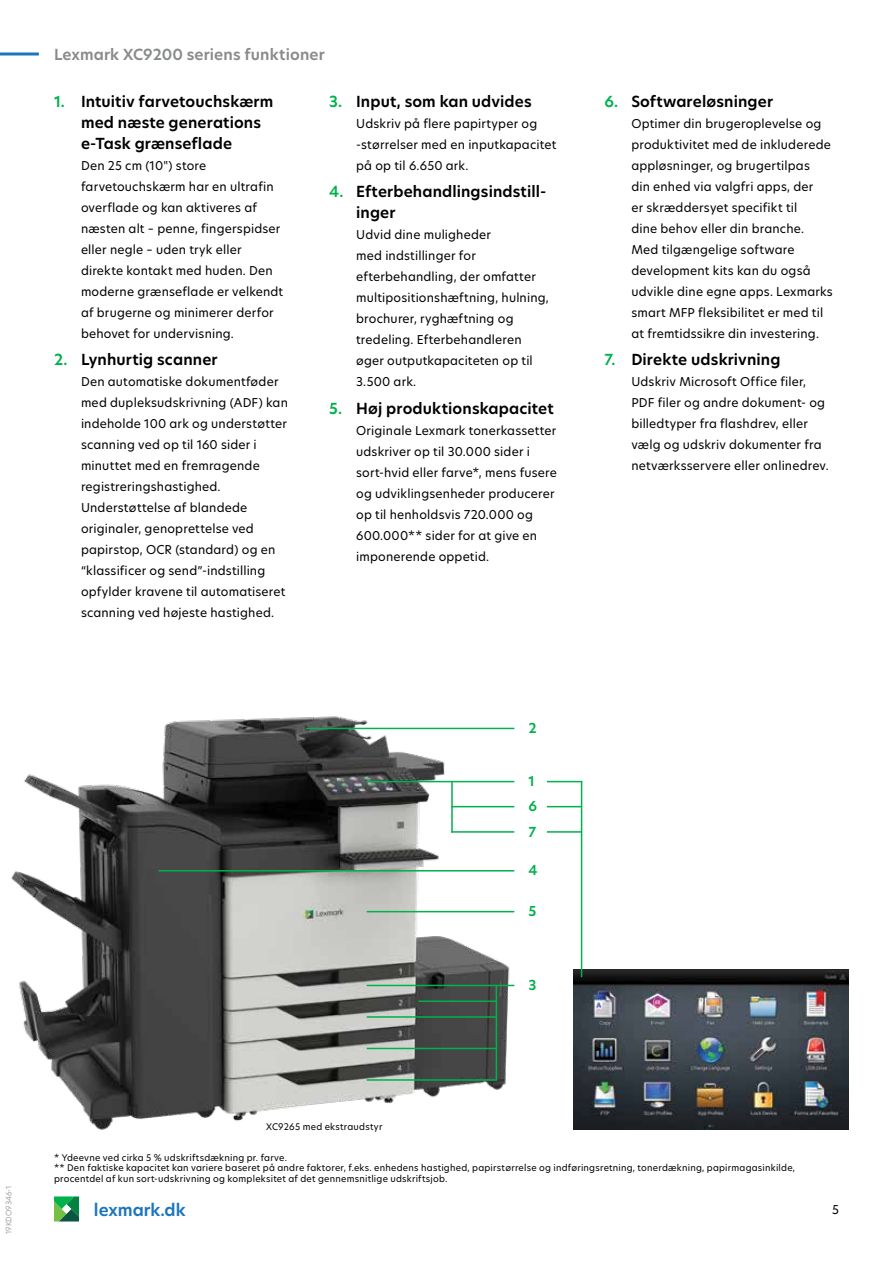
<style>
.page{position:relative;width:893px;height:1263px;background:#fff}
.page>*{position:absolute;margin:0;border:0;box-sizing:border-box;transform-origin:0 0}
.t1{font:600 16.5px "TP Hero";color:#1c75bc}
.t2{font:600 15px/21px "TP Hero";letter-spacing:.01em;color:#000}
.t3{font:600 15px "TP Hero";letter-spacing:.01em;color:#888a8c}
.t4{font:600 13.5px/25.2px "TP Hero";color:#00b14c}
.t5{font:12px/21px "TP Hero";letter-spacing:.015em;color:#000}
.t6{font:9px/10.5px "TP Hero";letter-spacing:.025em;color:#000}
.t7{font:300 7.5px "TP Hero";color:#888a8c}
.s1{color:#00b14c}
</style>
<div class="page">
<hr style="left:0;top:52px;width:39px;height:3px;background:#1c75bc">
<svg style="left:54px;top:1196px;width:25px;height:25px"></svg>
<img style="left:11px;top:716px;width:504px;height:414px">
<hr style="left:306px;top:728px;width:208px;height:1px;background:#00b14c">
<hr style="left:367px;top:781px;width:147px;height:1px;background:#00b14c">
<hr style="left:367px;top:985px;width:147px;height:1px;background:#00b14c">
<hr style="left:158px;top:870px;width:356px;height:1px;background:#00b14c">
<hr style="left:367px;top:911px;width:147px;height:1px;background:#00b14c">
<img style="left:573px;top:969px;width:275px;height:161px">
<hr style="left:451px;top:806px;width:63px;height:1px;background:#00b14c">
<hr style="left:451px;top:831px;width:63px;height:2px;background:#00b14c">
<hr style="left:451px;top:782px;width:2px;height:51px;background:#00b14c">
<hr style="left:547px;top:781px;width:35px;height:1px;background:#00b14c">
<hr style="left:547px;top:806px;width:34px;height:1px;background:#00b14c">
<hr style="left:547px;top:831px;width:34px;height:2px;background:#00b14c">
<hr style="left:581px;top:782px;width:1px;height:195px;background:#00b14c">
<hr style="left:367px;top:1079px;width:130px;height:2px;background:#00b14c">
<hr style="left:496px;top:985px;width:1px;height:95px;background:#00b14c">
<hr style="left:367px;top:1016px;width:130px;height:2px;background:#00b14c">
<hr style="left:367px;top:1048px;width:130px;height:1px;background:#00b14c">
<hr style="left:418px;top:1000px;width:79px;height:2px;background:#00b14c">
<p class="t3" style="left:54px;top:44px;width:272px">Lexmark XC9200 seriens funktioner</p>
<p class="t2" style="left:81px;top:91px;width:194px;text-indent:-27px"><span class="s1">1.</span> Intuitiv farvetouchskærm med næste generations e-Task grænseflade</p>
<p class="t5" style="left:81px;top:154px;width:204px">Den 25 cm (10") store farvetouchskærm har en ultrafin overflade og kan aktiveres af næsten alt – penne, fingerspidser eller negle – uden tryk eller direkte kontakt med huden. Den moderne grænseflade er velkendt af brugerne og minimerer derfor behovet for undervisning.</p>
<p class="t2" style="left:54px;top:349px;width:165px"><span class="s1">2.</span> Lynhurtig scanner</p>
<p class="t5" style="left:81px;top:371px;width:208px">Den automatiske dokumentføder med dupleksudskrivning (ADF) kan indeholde 100 ark og understøtter scanning ved op til 160 sider i minuttet med en fremragende registreringshastighed.<br>Understøttelse af blandede originaler, genoprettelse ved papirstop, OCR (standard) og en “klassificer og send”-indstilling opfylder kravene til automatiseret scanning ved højeste hastighed.</p>
<p class="t2" style="left:329px;top:91px;width:204px"><span class="s1">3.</span> Input, som kan udvides</p>
<p class="t5" style="left:356px;top:112px;width:202px">Udskriv på flere papirtyper og -størrelser med en inputkapacitet på op til 6.650 ark.</p>
<p class="t2" style="left:356px;top:181px;width:192px;text-indent:-27px"><span class="s1">4.</span> Efterbehandlingsindstill&shy;inger</p>
<p class="t5" style="left:356px;top:224px;width:194px">Udvid dine muligheder<br>med indstillinger for efterbehandling, der omfatter multipositionshæftning, hulning, brochurer, ryghæftning og tredeling. Efterbehandleren øger outputkapaciteten op til<br>3.500 ark.</p>
<p class="t2" style="left:329px;top:398px;width:226px"><span class="s1">5.</span> Høj produktionskapacitet</p>
<p class="t5" style="left:356px;top:420px;width:202px">Originale Lexmark tonerkassetter udskriver op til 30.000 sider i sort-hvid eller farve*, mens fusere og udviklingsenheder producerer op til henholdsvis 720.000 og<br>600.000** sider for at give en imponerende oppetid.</p>
<p class="t4" style="left:528px;top:715px;width:10px">2</p>
<p class="t4" style="left:528px;top:769px;width:8px">1</p>
<p class="t4" style="left:528px;top:794px;width:10px">6<br>7</p>
<p class="t4" style="left:528px;top:858px;width:11px">4</p>
<p class="t4" style="left:528px;top:899px;width:9px">5</p>
<p class="t4" style="left:528px;top:972px;width:10px">3</p>
<p class="t2" style="left:604px;top:91px;width:170px"><span class="s1">6.</span> Softwareløsninger</p>
<p class="t5" style="left:631px;top:112px;width:203px">Optimer din brugeroplevelse og produktivitet med de inkluderede appløsninger, og brugertilpas<br>din enhed via valgfri apps, der<br>er skræddersyet specifikt til<br>dine behov eller din branche.<br>Med tilgængelige software development kits kan du også udvikle dine egne apps. Lexmarks smart MFP fleksibilitet er med til at fremtidssikre din investering.</p>
<p class="t2" style="left:604px;top:349px;width:178px"><span class="s1">7.</span> Direkte udskrivning</p>
<p class="t5" style="left:631px;top:371px;width:199px">Udskriv Microsoft Office filer, PDF filer og andre dokument- og billedtyper fra flashdrev, eller vælg og udskriv dokumenter fra netværksservere eller onlinedrev.</p>
<p class="t7" style="left:4px;top:1234px;width:50px;rotate:-90deg">19KDO9346-1</p>
<p class="t6" style="left:266px;top:1121px;width:118px">XC9265 med ekstraudstyr</p>
<p class="t6" style="left:54px;top:1152px;width:743px">* Ydeevne ved cirka 5 % udskriftsdækning pr. farve.<br>** Den faktiske kapacitet kan variere baseret på andre faktorer, f.eks. enhedens hastighed, papirstørrelse og indføringsretning, tonerdækning, papirmagasinkilde, procentdel af kun sort-udskrivning og kompleksitet af det gennemsnitlige udskriftsjob.</p>
<h1 class="t1" style="left:94px;top:1198px;width:93px">lexmark.dk</h1>
<p class="t5" style="left:832px;top:1199px;width:8px">5</p>
</div>
